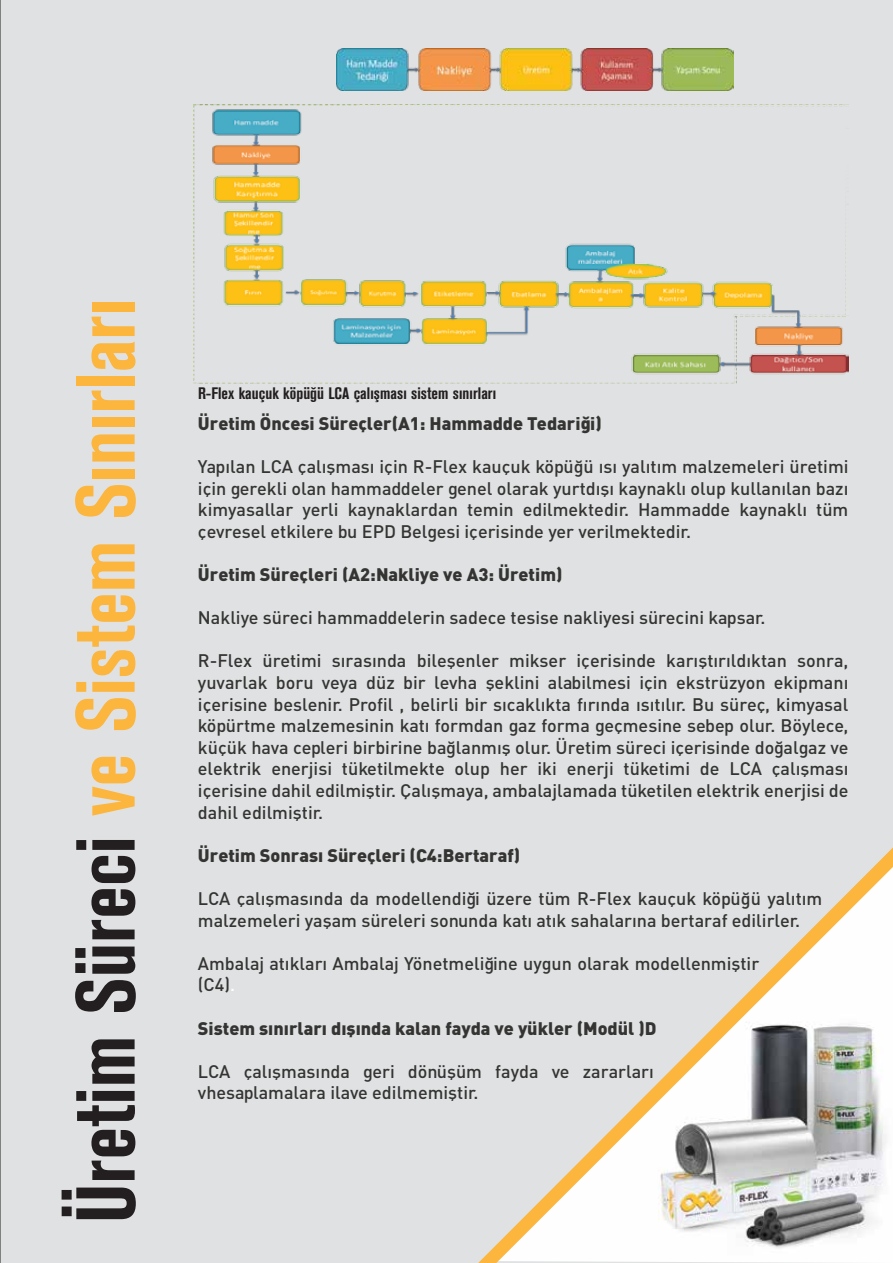
<style>
.page{position:relative;width:893px;height:1263px;background:#e0e1e2}
.page>*{position:absolute;margin:0;border:0;box-sizing:border-box;transform-origin:0 0}
.t1{font:82.5px "Akzidenz Grotesk BE Bol Cn Ti";color:#fcb53d}
.t2{font:18px/21.6px "DIN Medium Tr";color:#343433}
.t3{font:18px "DIN Black Tr";color:#343433}
.t4{font:16.5px "Akzidenz Grotesk BE Bol Cn Ti";letter-spacing:.005em;color:#231f20}
.s1{color:#231f20}
.s2{color:#fff}
</style>
<div class="page">
<hr style="left:0;top:0;width:1px;height:1263px;background:#231f20">
<svg style="left:478px;top:847px;width:415px;height:416px"></svg>
<img style="left:336px;top:48px;width:397px;height:42px">
<img style="left:193px;top:105px;width:655px;height:279px">
<h1 class="t1" style="left:59px;top:1223px;width:926px;rotate:-90deg"><span class="s1">Üretim Süreci</span> ve Sistem Sınırları</h1>
<p class="t4" style="left:198px;top:384px;width:300px">R-Flex kauçuk köpüğü LCA çalışması sistem sınırları</p>
<p class="t3" style="left:198px;top:411px;width:405px">Üretim Öncesi Süreçler(A1: Hammadde Tedariği)</p>
<p class="t2" style="left:198px;top:455px;width:652px;text-align:justify">Yapılan LCA çalışması için R-Flex kauçuk köpüğü ısı yalıtım malzemeleri üretimi için gerekli olan hammaddeler genel olarak yurtdışı kaynaklı olup kullanılan bazı kimyasallar yerli kaynaklardan temin edilmektedir. Hammadde kaynaklı tüm çevresel etkilere bu EPD Belgesi içerisinde yer verilmektedir.</p>
<p class="t3" style="left:198px;top:562px;width:366px">Üretim Süreçleri (A2:Nakliye ve A3: Üretim)</p>
<p class="t2" style="left:198px;top:606px;width:569px">Nakliye süreci hammaddelerin sadece tesise nakliyesi sürecini kapsar.</p>
<p class="t2" style="left:198px;top:649px;width:652px;text-align:justify">R-Flex üretimi sırasında bileşenler mikser içerisinde karıştırıldıktan sonra, yuvarlak boru veya düz bir levha şeklini alabilmesi için ekstrüzyon ekipmanı içerisine beslenir. Profil , belirli bir sıcaklıkta fırında ısıtılır. Bu süreç, kimyasal köpürtme malzemesinin katı formdan gaz forma geçmesine sebep olur. Böylece, küçük hava cepleri birbirine bağlanmış olur. Üretim süreci içerisinde doğalgaz ve elektrik enerjisi tüketilmekte olup her iki enerji tüketimi de LCA çalışması içerisine dahil edilmiştir. Çalışmaya, ambalajlamada tüketilen elektrik enerjisi de dahil edilmiştir.</p>
<p class="t3" style="left:198px;top:843px;width:324px">Üretim Sonrası Süreçleri (C4:Bertaraf)</p>
<p class="t2" style="left:198px;top:887px;width:626px">LCA çalışmasında da modellendiği üzere tüm R-Flex kauçuk köpüğü yalıtım malzemeleri yaşam süreleri sonunda katı atık sahalarına bertaraf edilirler.</p>
<p class="t2" style="left:198px;top:952px;width:563px">Ambalaj atıkları Ambalaj Yönetmeliğine uygun olarak modellenmiştir (C4)<span class="s2">.</span></p>
<p class="t3" style="left:198px;top:1016px;width:460px">Sistem sınırları dışında kalan fayda ve yükler (Modül )D</p>
<p class="t2" style="left:198px;top:1060px;width:457px">LCA çalışmasında geri dönüşüm fayda ve zararları vhesaplamalara ilave edilmemiştir.</p>
</div>
